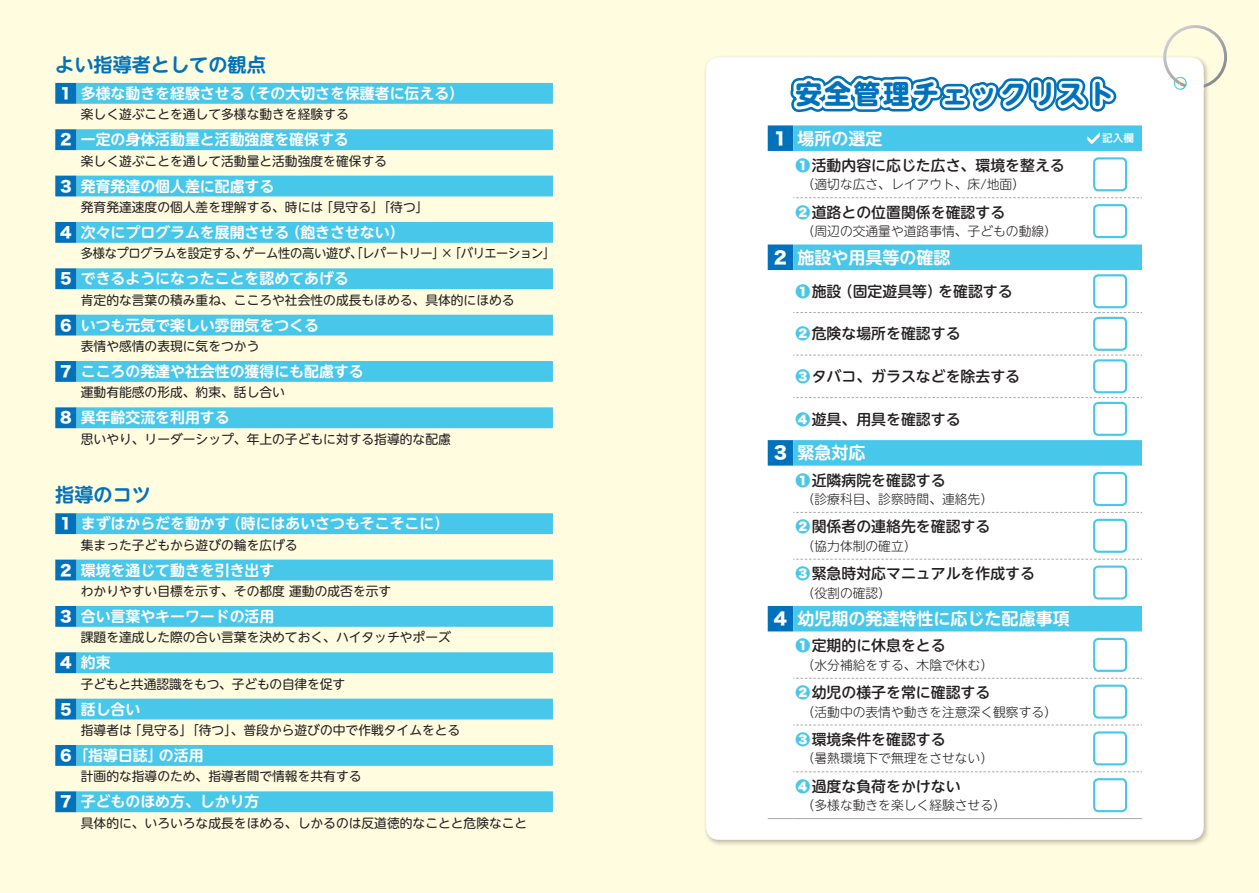
<style>
.page{position:relative;width:1259px;height:893px;background:#fffce0}
.page>*{position:absolute;margin:0;border:0;box-sizing:border-box;transform-origin:0 0}
.t1{font:700 26.55px "UD Shin M Go Pr 6 N";letter-spacing:.1em;color:#0072bc}
.t2{font:700 19.2px "UD Shin M Go Pr 6 N De";color:#0072bc}
.t3{font:700 16.95px "UD Shin M Go Pr 6 N De";color:#fff}
.t4{font:700 14.85px "UD Shin M Go Pr 6 N De";color:#fff}
.t5{font:500 14.85px "UD Shin M Go Pr 6 N";color:#231f20}
.t6{font:12.75px "UD Shin M Go Pr 6 N";color:#231f20}
.t7{font:300 12.75px "UD Shin M Go Pr 6 N";color:#231f20}
.t8{font:12.75px "UD Shin M Go Pr 6 N";letter-spacing:-.03em;color:#231f20;scale:.96 1}
.t9{font:10.65px "Hira Kaku Std N W6";color:#fff}
.s1{font-family:"Hira Kaku Std N W8";font-weight:400}
.s2{font-family:"Hira Kaku Std N W9";font-weight:400;color:#47c7ea}
</style>
<div class="page">
<div style="left:702px;top:54px;width:507px;height:791px;background:#231f20;opacity:.3"></div>
<div style="left:706px;top:57px;width:497px;height:783px;background:#fff;border-radius:13px"></div>
<svg style="left:1174px;top:77px;width:12px;height:12px"></svg>
<div style="left:1174px;top:77px;width:12px;height:13px;border:1px solid #47c7ea;border-radius:50%"></div>
<div style="left:1163px;top:25px;width:64px;height:64px;border:3px solid #fff;border-radius:50%"></div>
<svg style="left:1179px;top:76px;width:24px;height:14px"></svg>
<svg style="left:793px;top:678px;width:349px;height:1px"></svg>
<svg style="left:793px;top:725px;width:349px;height:1px"></svg>
<svg style="left:793px;top:771px;width:349px;height:1px"></svg>
<svg style="left:767px;top:818px;width:26px;height:1px"></svg>
<hr style="left:793px;top:818px;width:276px;height:1px;background:#a8a9ad">
<hr style="left:1069px;top:818px;width:73px;height:1px;background:#a8a9ad">
<div style="left:1093px;top:638px;width:34px;height:34px;border:2px solid #47c7ea;border-radius:4px"></div>
<div style="left:1093px;top:685px;width:34px;height:34px;border:2px solid #47c7ea;border-radius:4px"></div>
<div style="left:1093px;top:731px;width:34px;height:34px;border:2px solid #47c7ea;border-radius:4px"></div>
<div style="left:1093px;top:778px;width:34px;height:34px;border:2px solid #47c7ea;border-radius:4px"></div>
<svg style="left:767px;top:75px;width:375px;height:556px"></svg>
<svg style="left:55px;top:83px;width:22px;height:345px"></svg>
<svg style="left:77px;top:83px;width:476px;height:345px"></svg>
<svg style="left:55px;top:513px;width:22px;height:299px"></svg>
<svg style="left:77px;top:513px;width:476px;height:299px"></svg>
<h2 class="t2" style="left:55px;top:48px;width:212px">よい指導者としての観点</h2>
<p class="t4" style="left:60px;top:81px;width:405px"><span class="s1">1</span> 多様な動きを経験させる（その大切さを保護者に伝える）</p>
<p class="t6" style="left:81px;top:104px;width:269px">楽しく遊ぶことを通して多様な動きを経験する</p>
<p class="t4" style="left:60px;top:127px;width:290px"><span class="s1">2</span> 一定の身体活動量と活動強度を確保する</p>
<p class="t6" style="left:81px;top:150px;width:308px">楽しく遊ぶことを通して活動量と活動強度を確保する</p>
<p class="t4" style="left:60px;top:173px;width:216px"><span class="s1">3</span> 発育発達の個人差に配慮する</p>
<p class="t6" style="left:81px;top:197px;width:349px">発育発達速度の個人差を理解する、時には「見守る」「待つ」</p>
<p class="t4" style="left:60px;top:220px;width:346px"><span class="s1">4</span> 次々にプログラムを展開させる（飽きさせない）</p>
<p class="t8" style="left:81px;top:243px;width:496px">多様なプログラムを設定する、ゲーム性の高い遊び、「レパートリー」×「バリエーション」</p>
<p class="t4" style="left:60px;top:266px;width:290px"><span class="s1">5</span> できるようになったことを認めてあげる</p>
<p class="t6" style="left:81px;top:289px;width:435px">肯定的な言葉の積み重ね、こころや社会性の成長もほめる、具体的にほめる</p>
<p class="t4" style="left:60px;top:312px;width:260px"><span class="s1">6</span> いつも元気で楽しい雰囲気をつくる</p>
<p class="t6" style="left:81px;top:336px;width:180px">表情や感情の表現に気をつかう</p>
<p class="t4" style="left:60px;top:359px;width:305px"><span class="s1">7</span> こころの発達や社会性の獲得にも配慮する</p>
<p class="t6" style="left:81px;top:382px;width:206px">運動有能感の形成、約束、話し合い</p>
<p class="t4" style="left:60px;top:405px;width:171px"><span class="s1">8</span> 異年齢交流を利用する</p>
<p class="t6" style="left:81px;top:428px;width:371px">思いやり、リーダーシップ、年上の子どもに対する指導的な配慮</p>
<h2 class="t2" style="left:55px;top:479px;width:97px">指導のコツ</h2>
<p class="t4" style="left:60px;top:511px;width:390px"><span class="s1">1</span> まずはからだを動かす（時にはあいさつもそこそこに）</p>
<p class="t6" style="left:81px;top:534px;width:218px">集まった子どもから遊びの輪を広げる</p>
<p class="t4" style="left:60px;top:557px;width:216px"><span class="s1">2</span> 環境を通じて動きを引き出す</p>
<p class="t6" style="left:81px;top:580px;width:312px">わかりやすい目標を示す、その都度 運動の成否を示す</p>
<p class="t4" style="left:60px;top:604px;width:216px"><span class="s1">3</span> 合い言葉やキーワードの活用</p>
<p class="t6" style="left:81px;top:627px;width:371px">課題を達成した際の合い言葉を決めておく、ハイタッチやポーズ</p>
<p class="t4" style="left:60px;top:650px;width:52px"><span class="s1">4</span> 約束</p>
<p class="t6" style="left:81px;top:673px;width:266px">子どもと共通認識をもつ、子どもの自律を促す</p>
<p class="t4" style="left:60px;top:696px;width:82px"><span class="s1">5</span> 話し合い</p>
<p class="t6" style="left:81px;top:719px;width:381px">指導者は「見守る」「待つ」、普段から遊びの中で作戦タイムをとる</p>
<p class="t4" style="left:60px;top:743px;width:145px"><span class="s1">6</span>「指導日誌」の活用</p>
<p class="t6" style="left:81px;top:766px;width:282px">計画的な指導のため、指導者間で情報を共有する</p>
<p class="t4" style="left:60px;top:789px;width:201px"><span class="s1">7</span> 子どものほめ方、しかり方</p>
<p class="t6" style="left:81px;top:812px;width:448px">具体的に、いろいろな成長をほめる、しかるのは反道徳的なことと危険なこと</p>
<h1 class="t1" style="left:795px;top:71px;width:320px">安全管理チェックリスト</h1>
<h3 class="t3" style="left:774px;top:124px;width:110px"><span class="s1">1</span> 場所の選定</h3>
<p class="t9" style="left:1102px;top:130px;width:33px">記入欄</p>
<p class="t5" style="left:795px;top:153px;width:271px"><span class="s2">❶</span>活動内容に応じた広さ、環境を整える</p>
<p class="t7" style="left:795px;top:174px;width:231px">　（適切な広さ、レイアウト、床/地面）</p>
<p class="t5" style="left:795px;top:200px;width:211px"><span class="s2">❷</span>道路との位置関係を確認する</p>
<p class="t7" style="left:795px;top:221px;width:263px">　（周辺の交通量や道路事情、子どもの動線）</p>
<h3 class="t3" style="left:774px;top:243px;width:178px"><span class="s1">2</span> 施設や用具等の確認</h3>
<p class="t5" style="left:795px;top:279px;width:219px"><span class="s2">❶</span>施設（固定遊具等）を確認する</p>
<p class="t5" style="left:795px;top:321px;width:167px"><span class="s2">❷</span>危険な場所を確認する</p>
<p class="t5" style="left:795px;top:364px;width:226px"><span class="s2">❸</span>タバコ、ガラスなどを除去する</p>
<p class="t5" style="left:795px;top:406px;width:167px"><span class="s2">❹</span>遊具、用具を確認する</p>
<h3 class="t3" style="left:774px;top:438px;width:93px"><span class="s1">3</span> 緊急対応</h3>
<p class="t5" style="left:795px;top:467px;width:152px"><span class="s2">❶</span>近隣病院を確認する</p>
<p class="t7" style="left:795px;top:489px;width:199px">　（診療科目、診察時間、連絡先）</p>
<p class="t5" style="left:795px;top:514px;width:196px"><span class="s2">❷</span>関係者の連絡先を確認する</p>
<p class="t7" style="left:795px;top:535px;width:123px">　（協力体制の確立）</p>
<p class="t5" style="left:795px;top:561px;width:241px"><span class="s2">❸</span>緊急時対応マニュアルを作成する</p>
<p class="t7" style="left:795px;top:582px;width:97px">　（役割の確認）</p>
<h3 class="t3" style="left:774px;top:604px;width:297px"><span class="s1">4</span> 幼児期の発達特性に応じた配慮事項</h3>
<p class="t5" style="left:795px;top:633px;width:152px"><span class="s2">❶</span>定期的に休息をとる</p>
<p class="t7" style="left:795px;top:655px;width:199px">　（水分補給をする、木陰で休む）</p>
<p class="t5" style="left:795px;top:680px;width:196px"><span class="s2">❷</span>幼児の様子を常に確認する</p>
<p class="t7" style="left:795px;top:701px;width:263px">　（活動中の表情や動きを注意深く観察する）</p>
<p class="t5" style="left:795px;top:727px;width:152px"><span class="s2">❸</span>環境条件を確認する</p>
<p class="t7" style="left:795px;top:748px;width:199px">　（暑熱環境下で無理をさせない）</p>
<p class="t5" style="left:795px;top:774px;width:167px"><span class="s2">❹</span>過度な負荷をかけない</p>
<p class="t7" style="left:795px;top:795px;width:212px">　（多様な動きを楽しく経験させる）</p>
</div>
